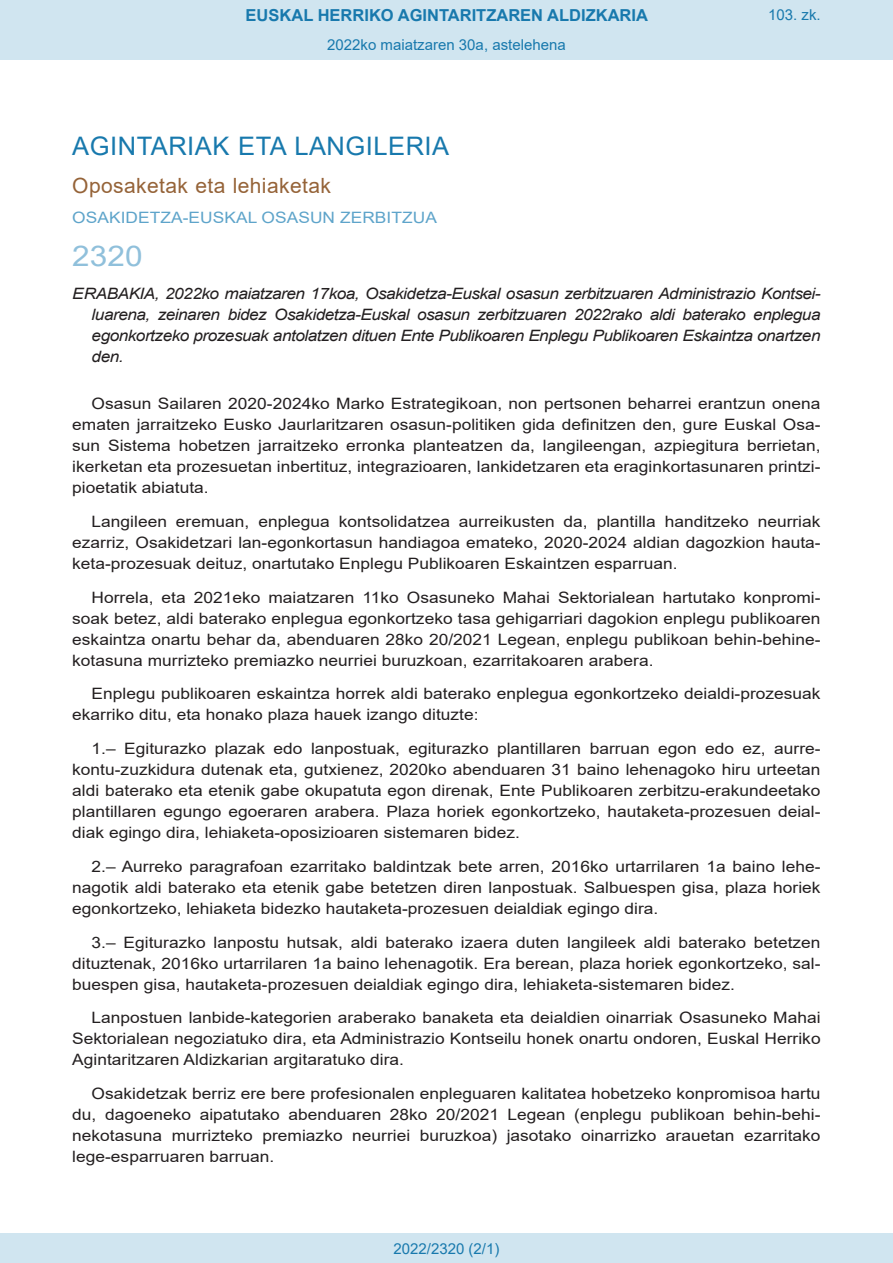
<style>
.page{position:relative;width:893px;height:1263px;background:#fff}
.page>*{position:absolute;margin:0;border:0;box-sizing:border-box;transform-origin:0 0}
.BOPVOrden{font:28.5px "Arial";color:#90c0db;scale:1.11 1}
.BOPVSeccion{font:25.5px "Arial";letter-spacing:.02em;color:#1879ad}
.BOPVSubseccion{font:21px "Arial";letter-spacing:.02em;color:#956338}
.t1{font:700 16.5px "Arial";color:#1879ad}
.BOPVDetalle{font:15.6px/21px "Arial";color:#231f20;text-align:justify;scale:1.11 1}
.BOPVTitulo{font:italic 15.6px/21px "Arial";letter-spacing:-.03em;color:#231f20;text-align:justify;scale:1.11 1}
.BOPVOrganismo{font:15.6px "Arial";letter-spacing:.005em;color:#5ea4ca;scale:1.11 1}
.Paginacion_Centro{font:15px "Arial";color:#1879ad}
</style>
<div class="page">
<div style="left:0;top:0;width:893px;height:60px;background:#d0e5f0"></div>
<div style="left:0;top:1233px;width:893px;height:30px;background:#d0e5f0"></div>
<p class="t1" style="left:246px;top:3px;width:404px">EUSKAL HERRIKO AGINTARITZAREN ALDIZKARIA</p>
<p class="Paginacion_Centro" style="left:327px;top:35px;width:240px">2022ko maiatzaren 30a, astelehena</p>
<p class="Paginacion_Centro" style="left:768px;top:5px;width:54px">103. zk.</p>
<p class="BOPVSeccion" style="left:72px;top:128px;width:378px">AGINTARIAK ETA LANGILERIA</p>
<p class="BOPVSubseccion" style="left:72px;top:171px;width:260px">Oposaketak eta lehiaketak</p>
<p class="BOPVOrganismo" style="left:72px;top:207px;width:330px">OSAKIDETZA-EUSKAL OSASUN ZERBITZUA</p>
<p class="BOPVOrden" style="left:72px;top:236px;width:65px">2320</p>
<p class="BOPVTitulo" style="left:92px;top:284px;width:658px;text-indent:-19px">ERABAKIA, 2022ko maiatzaren 17koa, Osakidetza-Euskal osasun zerbitzuaren Administrazio Kontsei&shy;luarena, zeinaren bidez Osakidetza-Euskal osasun zerbitzuaren 2022rako aldi baterako enplegua egonkortzeko prozesuak antolatzen dituen Ente Publikoaren Enplegu Publikoaren Eskaintza onartzen den.</p>
<p class="BOPVDetalle" style="left:72px;top:393px;width:676px;text-indent:19px">Osasun Sailaren 2020-2024ko Marko Estrategikoan, non pertsonen beharrei erantzun onena ematen jarraitzeko Eusko Jaurlaritzaren osasun-politiken gida definitzen den, gure Euskal Osa&shy;sun Sistema hobetzen jarraitzeko erronka planteatzen da, langileengan, azpiegitura berrietan, ikerketan eta prozesuetan inbertituz, integrazioaren, lankidetzaren eta eraginkortasunaren printzi&shy;pioetatik abiatuta.</p>
<p class="BOPVDetalle" style="left:72px;top:511px;width:676px;text-indent:19px">Langileen eremuan, enplegua kontsolidatzea aurreikusten da, plantilla handitzeko neurriak ezarriz, Osakidetzari lan-egonkortasun handiagoa emateko, 2020-2024 aldian dagozkion hauta&shy;keta-prozesuak deituz, onartutako Enplegu Publikoaren Eskaintzen esparruan.</p>
<p class="BOPVDetalle" style="left:72px;top:586px;width:676px;text-indent:19px">Horrela, eta 2021eko maiatzaren 11ko Osasuneko Mahai Sektorialean hartutako konpromi&shy;soak betez, aldi baterako enplegua egonkortzeko tasa gehigarriari dagokion enplegu publikoaren eskaintza onartu behar da, abenduaren 28ko 20/2021 Legean, enplegu publikoan behin-behine&shy;kotasuna murrizteko premiazko neurriei buruzkoan, ezarritakoaren arabera.</p>
<p class="BOPVDetalle" style="left:72px;top:683px;width:676px;text-indent:19px">Enplegu publikoaren eskaintza horrek aldi baterako enplegua egonkortzeko deialdi-prozesuak ekarriko ditu, eta honako plaza hauek izango dituzte:</p>
<p class="BOPVDetalle" style="left:72px;top:738px;width:676px;text-indent:19px">1.– Egiturazko plazak edo lanpostuak, egiturazko plantillaren barruan egon edo ez, aurre&shy;kontu-zuzkidura dutenak eta, gutxienez, 2020ko abenduaren 31 baino lehenagoko hiru urteetan aldi baterako eta etenik gabe okupatuta egon direnak, Ente Publikoaren zerbitzu-erakundeetako plantillaren egungo egoeraren arabera. Plaza horiek egonkortzeko, hautaketa-prozesuen deial&shy;diak egingo dira, lehiaketa-oposizioaren sistemaren bidez.</p>
<p class="BOPVDetalle" style="left:72px;top:856px;width:676px;text-indent:19px">2.– Aurreko paragrafoan ezarritako baldintzak bete arren, 2016ko urtarrilaren 1a baino lehe&shy;nagotik aldi baterako eta etenik gabe betetzen diren lanpostuak. Salbuespen gisa, plaza horiek egonkortzeko, lehiaketa bidezko hautaketa-prozesuen deialdiak egingo dira.</p>
<p class="BOPVDetalle" style="left:72px;top:931px;width:676px;text-indent:19px">3.– Egiturazko lanpostu hutsak, aldi baterako izaera duten langileek aldi baterako betetzen dituztenak, 2016ko urtarrilaren 1a baino lehenagotik. Era berean, plaza horiek egonkortzeko, sal&shy;buespen gisa, hautaketa-prozesuen deialdiak egingo dira, lehiaketa-sistemaren bidez.</p>
<p class="BOPVDetalle" style="left:72px;top:1007px;width:676px;text-indent:19px">Lanpostuen lanbide-kategorien araberako banaketa eta deialdien oinarriak Osasuneko Mahai Sektorialean negoziatuko dira, eta Administrazio Kontseilu honek onartu ondoren, Euskal Herriko Agintaritzaren Aldizkarian argitaratuko dira.</p>
<p class="BOPVDetalle" style="left:72px;top:1083px;width:676px;text-indent:19px">Osakidetzak berriz ere bere profesionalen enpleguaren kalitatea hobetzeko konpromisoa hartu du, dagoeneko aipatutako abenduaren 28ko 20/2021 Legean (enplegu publikoan behin-behi&shy;nekotasuna murrizteko premiazko neurriei buruzkoa) jasotako oinarrizko arauetan ezarritako lege-esparruaren barruan.</p>
<p class="Paginacion_Centro" style="left:393px;top:1238px;width:107px">2022/2320 (2/1)</p>
</div>
